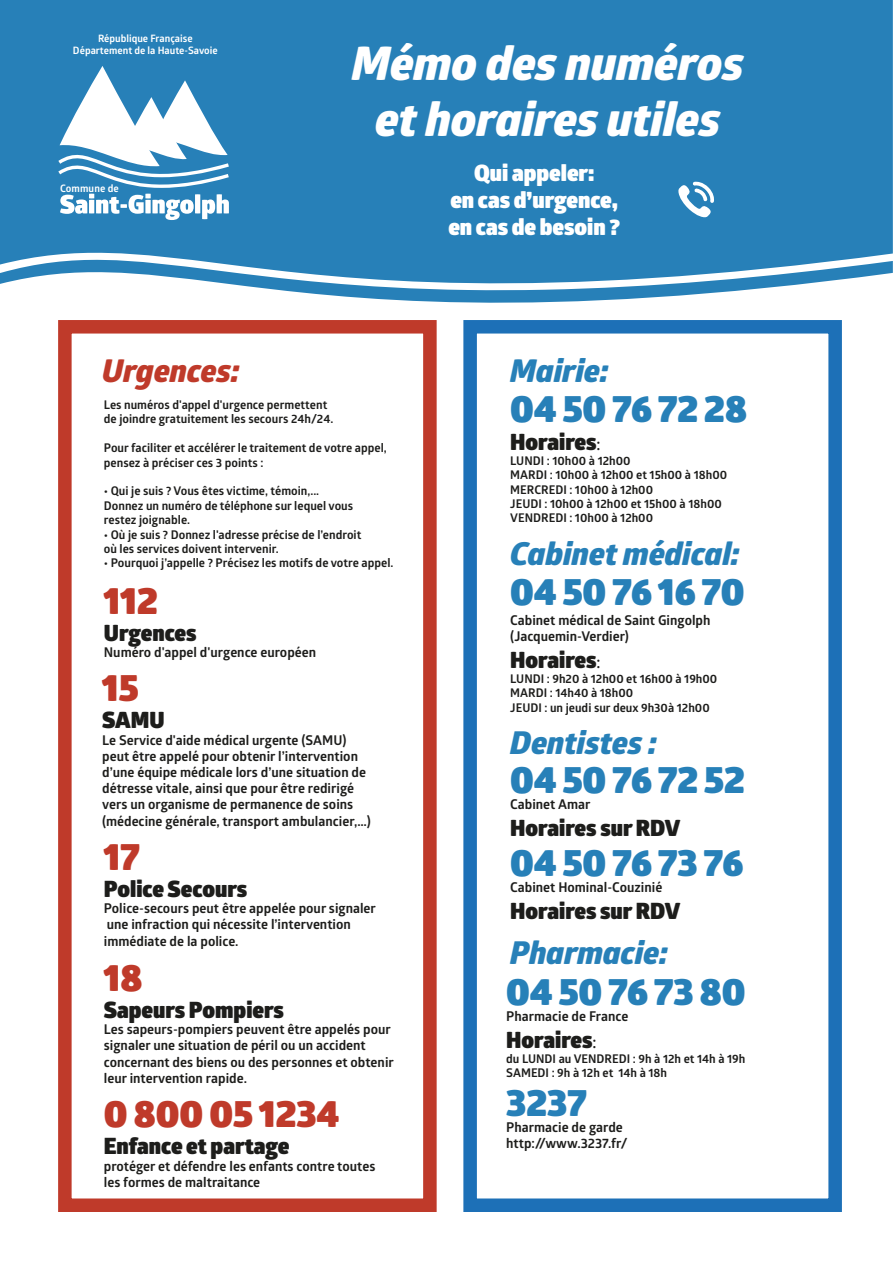
<style>
.page{position:relative;width:893px;height:1263px;background:#fff}
.page>*{position:absolute;margin:0;border:0;box-sizing:border-box;transform-origin:0 0}
.t1{font:italic 800 46.5px/55.8px "Glober";color:#fff;text-align:center}
.t2{font:900 37.5px "Glober";color:#2780b8}
.t3{font:900 37.5px "Glober";color:#bf3a2a}
.t4{font:italic 800 31.5px "Glober";color:#2780b8}
.t5{font:italic 800 31.5px "Glober";color:#bf3a2a}
.t6{font:900 22.5px "Glober";color:#1d1d1b}
.t7{font:900 22.5px/27px "Glober";color:#fff;text-align:center}
.t8{font:700 13.5px/16.2px "Glober";color:#1d1d1b}
.t9{font:700 12px/14.4px "Glober";color:#1d1d1b}
.t10{font:700 10.2px/12.1px "Glober";color:#fff;text-align:center}
.s1{font-family:"Myriad Pro";font-weight:400;font-size:18px}
</style>
<div class="page">
<div style="left:0;top:0;width:893px;height:252px;background:#2780b8"></div>
<svg style="left:0;top:252px;width:893px;height:51px;fill:#2780b8"></svg>
<svg style="left:58px;top:66px;width:171px;height:154px"></svg>
<svg style="left:677px;top:181px;width:37px;height:38px"></svg>
<div style="left:463px;top:320px;width:379px;height:892px;border:14px solid #1d70b7"></div>
<div style="left:58px;top:320px;width:379px;height:892px;border:14px solid #bf3a2a"></div>
<p class="t10" style="left:73px;top:32px;width:146px">République Française<br>Département de la Haute-Savoie</p>
<h1 class="t1" style="left:352px;top:36px;width:394px">Mémo des numéros et horaires utiles</h1>
<h3 class="t7" style="left:448px;top:159px;width:173px">Qui appeler:<br>en cas d’urgence, en cas de besoin ?</h3>
<p class="t10" style="left:60px;top:182px;width:60px">Commune de</p>
<h3 class="t5" style="left:102px;top:348px;width:139px">Urgences:</h3>
<p class="t9" style="left:104px;top:397px;width:231px">Les numéros d'appel d'urgence permettent de joindre gratuitement les secours 24h/24.</p>
<p class="t9" style="left:104px;top:441px;width:284px">Pour faciliter et accélérer le traitement de votre appel, pensez à préciser ces 3 points :</p>
<p class="t9" style="left:104px;top:484px;width:251px">• Qui je suis ? Vous êtes victime, témoin,...<br>Donnez un numéro de téléphone sur lequel vous restez joignable.</p>
<p class="t9" style="left:104px;top:527px;width:259px">• Où je suis ? Donnez l'adresse précise de l’endroit où les services doivent intervenir.</p>
<p class="t9" style="left:104px;top:556px;width:291px">• Pourquoi j’appelle ? Précisez les motifs de votre appel.</p>
<h2 class="t3" style="left:104px;top:571px;width:55px">112</h2>
<h3 class="t6" style="left:104px;top:615px;width:94px">Urgences</h3>
<p class="t8" style="left:104px;top:644px;width:214px">Numéro d'appel d'urgence européen</p>
<h2 class="t3" style="left:102px;top:659px;width:38px">15</h2>
<h3 class="t6" style="left:102px;top:703px;width:64px">SAMU</h3>
<p class="t8" style="left:102px;top:731px;width:270px">Le Service d'aide médical urgente (SAMU) peut être appelé pour obtenir l’intervention d’une équipe médicale lors d’une situation de détresse vitale, ainsi que pour être redirigé vers un organisme de permanence de soins (médecine générale, transport ambulancier,…)</p>
<h2 class="t3" style="left:104px;top:828px;width:37px">17</h2>
<h3 class="t6" style="left:104px;top:871px;width:145px">Police Secours</h3>
<p class="t8" style="left:104px;top:900px;width:274px">Police-secours peut être appelée pour signaler une infraction qui nécessite l’intervention immédiate de la police.</p>
<h2 class="t3" style="left:104px;top:949px;width:40px">18</h2>
<h3 class="t6" style="left:104px;top:992px;width:182px">Sapeurs Pompiers</h3>
<p class="t8" style="left:104px;top:1021px;width:291px">Les sapeurs-pompiers peuvent être appelés pour signaler une situation de péril ou un accident concernant des biens ou des personnes et obtenir leur intervention rapide.</p>
<h2 class="t3" style="left:104px;top:1085px;width:237px">0 800 05 1234</h2>
<h3 class="t6" style="left:104px;top:1129px;width:187px">Enfance et partage</h3>
<p class="t8" style="left:104px;top:1157px;width:273px">protéger et défendre les enfants contre toutes les formes de maltraitance</p>
<h3 class="t4" style="left:510px;top:348px;width:100px">Mairie:</h3>
<h2 class="t2" style="left:510px;top:379px;width:238px">04 50 76 72 28</h2>
<h3 class="t6" style="left:510px;top:425px;width:92px">Horaires<span class="s1">:</span></h3>
<p class="t9" style="left:510px;top:453px;width:218px">LUNDI : 10h00 à 12h00<br>MARDI : 10h00 à 12h00 et 15h00 à 18h00<br>MERCREDI : 10h00 à 12h00<br>JEUDI : 10h00 à 12h00 et 15h00 à 18h00<br>VENDREDI : 10h00 à 12h00</p>
<h3 class="t4" style="left:510px;top:531px;width:231px">Cabinet médical:</h3>
<h2 class="t2" style="left:510px;top:562px;width:236px">04 50 76 16 70</h2>
<p class="t8" style="left:510px;top:612px;width:202px">Cabinet médical de Saint Gingolph (Jacquemin-Verdier)</p>
<h3 class="t6" style="left:510px;top:643px;width:92px">Horaires<span class="s1">:</span></h3>
<p class="t9" style="left:510px;top:671px;width:209px">LUNDI : 9h20 à 12h00 et 16h00 à 19h00<br>MARDI : 14h40 à 18h00<br>JEUDI : un jeudi sur deux 9h30à 12h00</p>
<h3 class="t4" style="left:510px;top:720px;width:148px">Dentistes :</h3>
<h2 class="t2" style="left:510px;top:750px;width:236px">04 50 76 72 52</h2>
<p class="t8" style="left:510px;top:796px;width:82px">Cabinet Amar</p>
<h3 class="t6" style="left:510px;top:810px;width:172px">Horaires sur RDV</h3>
<h2 class="t2" style="left:510px;top:833px;width:234px">04 50 76 73 76</h2>
<p class="t8" style="left:510px;top:878px;width:154px">Cabinet Hominal-Couzinié</p>
<h3 class="t6" style="left:510px;top:893px;width:172px">Horaires sur RDV</h3>
<h3 class="t4" style="left:510px;top:929px;width:159px">Pharmacie:</h3>
<h2 class="t2" style="left:506px;top:963px;width:241px">04 50 76 73 80</h2>
<p class="t8" style="left:506px;top:1008px;width:124px">Pharmacie de France</p>
<h3 class="t6" style="left:506px;top:1023px;width:92px">Horaires<span class="s1">:</span></h3>
<p class="t9" style="left:506px;top:1051px;width:241px">du LUNDI au VENDREDI : 9h à 12h et 14h à 19h<br>SAMEDI : 9h à 12h et 14h à 18h</p>
<h2 class="t2" style="left:506px;top:1073px;width:82px">3237</h2>
<p class="t8" style="left:506px;top:1119px;width:123px">Pharmacie de garde http://www.3237.fr/</p>
</div>
